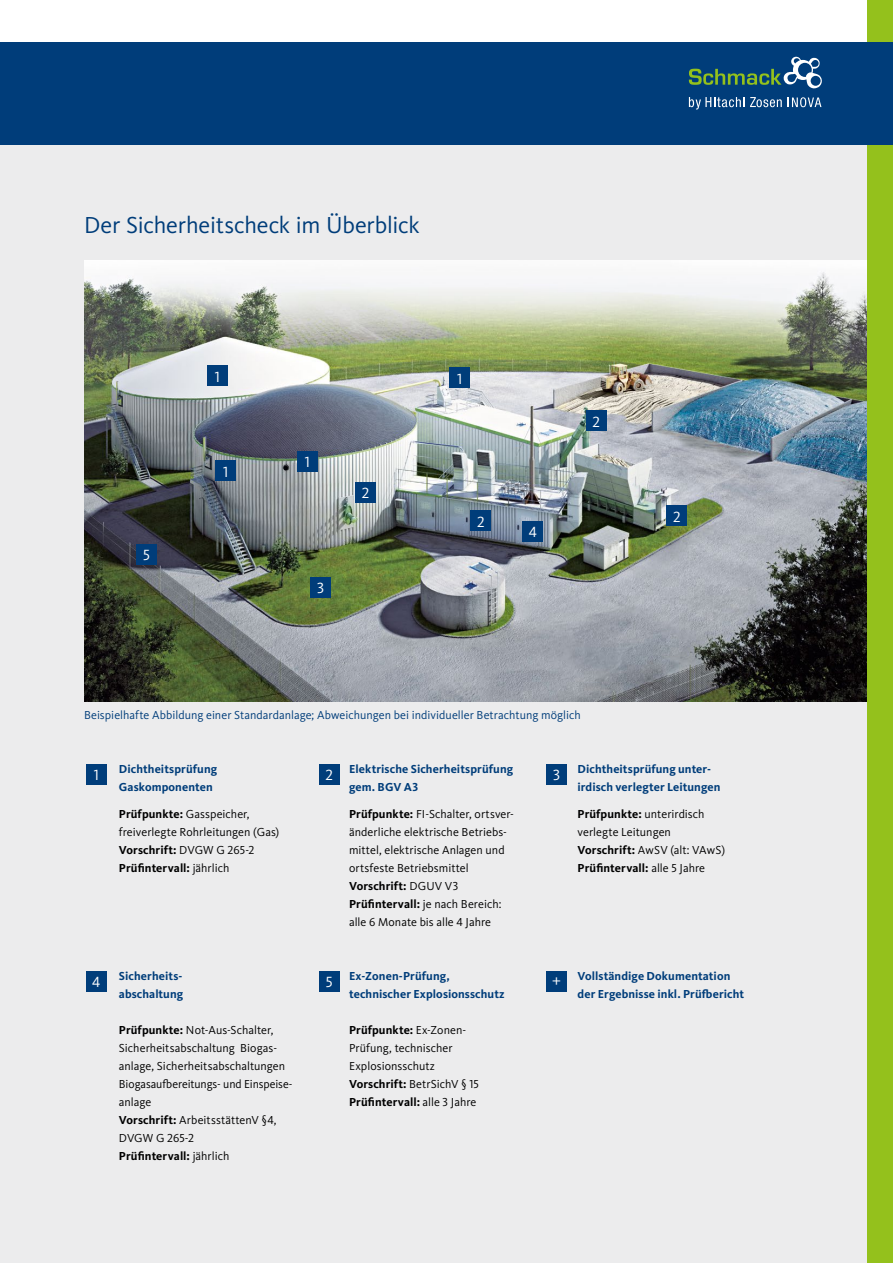
<style>
.page{position:relative;width:893px;height:1263px;background:#fff}
.page>*{position:absolute;margin:0;border:0;box-sizing:border-box;transform-origin:0 0}
.t1{font:24px "Kievit Pro";letter-spacing:-.01em;color:#003d7a}
.t2{font:15.3px "Kievit Pro";color:#fff}
.t3{font:12px/18px "Kievit Pro";color:#000}
.t4{font:700 12px/18px "Kievit Pro";letter-spacing:.005em;color:#003d7a}
.t5{font:12px "Kievit Pro";letter-spacing:.005em;color:#003d7a}
.s1{font-weight:700}
</style>
<div class="page">
<div style="left:0;top:138px;width:893px;height:1125px;background:#ececed"></div>
<img style="left:84px;top:260px;width:783px;height:441px">
<div style="left:207px;top:366px;width:21px;height:20px;background:#003d7a"></div>
<div style="left:355px;top:482px;width:21px;height:20px;background:#003d7a"></div>
<div style="left:310px;top:577px;width:21px;height:20px;background:#003d7a"></div>
<div style="left:523px;top:521px;width:20px;height:20px;background:#003d7a"></div>
<div style="left:136px;top:544px;width:21px;height:21px;background:#003d7a"></div>
<div style="left:450px;top:368px;width:20px;height:20px;background:#003d7a"></div>
<div style="left:297px;top:451px;width:21px;height:21px;background:#003d7a"></div>
<div style="left:216px;top:461px;width:20px;height:20px;background:#003d7a"></div>
<div style="left:471px;top:511px;width:20px;height:20px;background:#003d7a"></div>
<div style="left:586px;top:411px;width:20px;height:20px;background:#003d7a"></div>
<div style="left:667px;top:505px;width:20px;height:21px;background:#003d7a"></div>
<div style="left:867px;top:0;width:26px;height:1263px;background:#94c11c"></div>
<div style="left:0;top:43px;width:893px;height:102px;background:#003d7a"></div>
<svg style="left:689px;top:57px;width:133px;height:32px"></svg>
<svg style="left:689px;top:97px;width:132px;height:12px"></svg>
<div style="left:86px;top:764px;width:21px;height:20px;background:#003d7a"></div>
<div style="left:319px;top:764px;width:20px;height:20px;background:#003d7a"></div>
<div style="left:546px;top:764px;width:21px;height:20px;background:#003d7a"></div>
<div style="left:86px;top:971px;width:21px;height:20px;background:#003d7a"></div>
<div style="left:319px;top:971px;width:20px;height:20px;background:#003d7a"></div>
<div style="left:546px;top:971px;width:21px;height:20px;background:#003d7a"></div>
<h1 class="t1" style="left:84px;top:211px;width:337px">Der Sicherheitscheck im Überblick</h1>
<p class="t2" style="left:143px;top:546px;width:8px">5</p>
<p class="t2" style="left:215px;top:367px;width:7px">1</p>
<p class="t2" style="left:223px;top:462px;width:7px">1</p>
<p class="t2" style="left:305px;top:453px;width:7px">1</p>
<p class="t2" style="left:317px;top:579px;width:9px">3</p>
<p class="t2" style="left:362px;top:484px;width:9px">2</p>
<p class="t2" style="left:457px;top:369px;width:7px">1</p>
<p class="t2" style="left:477px;top:512px;width:9px">2</p>
<p class="t2" style="left:529px;top:523px;width:10px">4</p>
<p class="t2" style="left:592px;top:412px;width:9px">2</p>
<p class="t5" style="left:84px;top:708px;width:498px">Beispielhafte Abbildung einer Standardanlage; Abweichungen bei individueller Betrachtung möglich</p>
<p class="t2" style="left:673px;top:507px;width:9px">2</p>
<p class="t2" style="left:94px;top:766px;width:7px">1</p>
<p class="t4" style="left:349px;top:760px;width:166px">Elektrische Sicherheitsprüfung gem. BGV A3</p>
<p class="t4" style="left:119px;top:760px;width:100px">Dichtheitsprüfung<br>Gaskomponenten</p>
<p class="t2" style="left:325px;top:766px;width:9px">2</p>
<p class="t2" style="left:553px;top:766px;width:9px">3</p>
<p class="t4" style="left:578px;top:760px;width:144px">Dichtheitsprüfung unter&shy;irdisch verlegter Leitungen</p>
<p class="t3" style="left:119px;top:805px;width:162px"><span class="s1">Prüfpunkte:</span> Gasspeicher, freiverlegte Rohrleitungen (Gas)<br><span class="s1">Vorschrift:</span> DVGW G 265-2<br><span class="s1">Prüfintervall:</span> jährlich</p>
<p class="t3" style="left:349px;top:805px;width:166px"><span class="s1">Prüfpunkte:</span> FI-Schalter, ortsver&shy;änderliche elektrische Betriebs&shy;mittel, elektrische Anlagen und ortsfeste Betriebsmittel<br><span class="s1">Vorschrift:</span> DGUV V3<br><span class="s1">Prüfintervall:</span> je nach Bereich: alle 6 Monate bis alle 4 Jahre</p>
<p class="t3" style="left:578px;top:805px;width:149px"><span class="s1">Prüfpunkte:</span> unterirdisch verlegte Leitungen<br><span class="s1">Vorschrift:</span> AwSV (alt: VAwS)<br><span class="s1">Prüfintervall:</span> alle 5 Jahre</p>
<p class="t2" style="left:92px;top:973px;width:10px">4</p>
<p class="t4" style="left:349px;top:967px;width:157px">Ex-Zonen-Prüfung, technischer Explosionsschutz</p>
<p class="t4" style="left:119px;top:967px;width:66px">Sicherheits&shy;abschaltung</p>
<p class="t2" style="left:326px;top:973px;width:8px">5</p>
<p class="t3" style="left:119px;top:1021px;width:174px"><span class="s1">Prüfpunkte:</span> Not-Aus-Schalter,<br>Sicherheitsabschaltung Biogas&shy;anlage, Sicherheitsabschaltungen<br>Biogasaufbereitungs- und Einspeise&shy;anlage<br><span class="s1">Vorschrift:</span> ArbeitsstättenV §4,<br>DVGW G 265-2<br><span class="s1">Prüfintervall:</span> jährlich</p>
<p class="t3" style="left:349px;top:1021px;width:131px"><span class="s1">Prüfpunkte:</span> Ex-Zonen-<br>Prüfung, technischer<br>Explosionsschutz<br><span class="s1">Vorschrift:</span> BetrSichV § 15<br><span class="s1">Prüfintervall:</span> alle 3 Jahre</p>
<p class="t2" style="left:552px;top:971px;width:10px">+</p>
<p class="t4" style="left:578px;top:967px;width:168px">Vollständige Dokumentation der Ergebnisse inkl. Prüfbericht</p>
</div>
